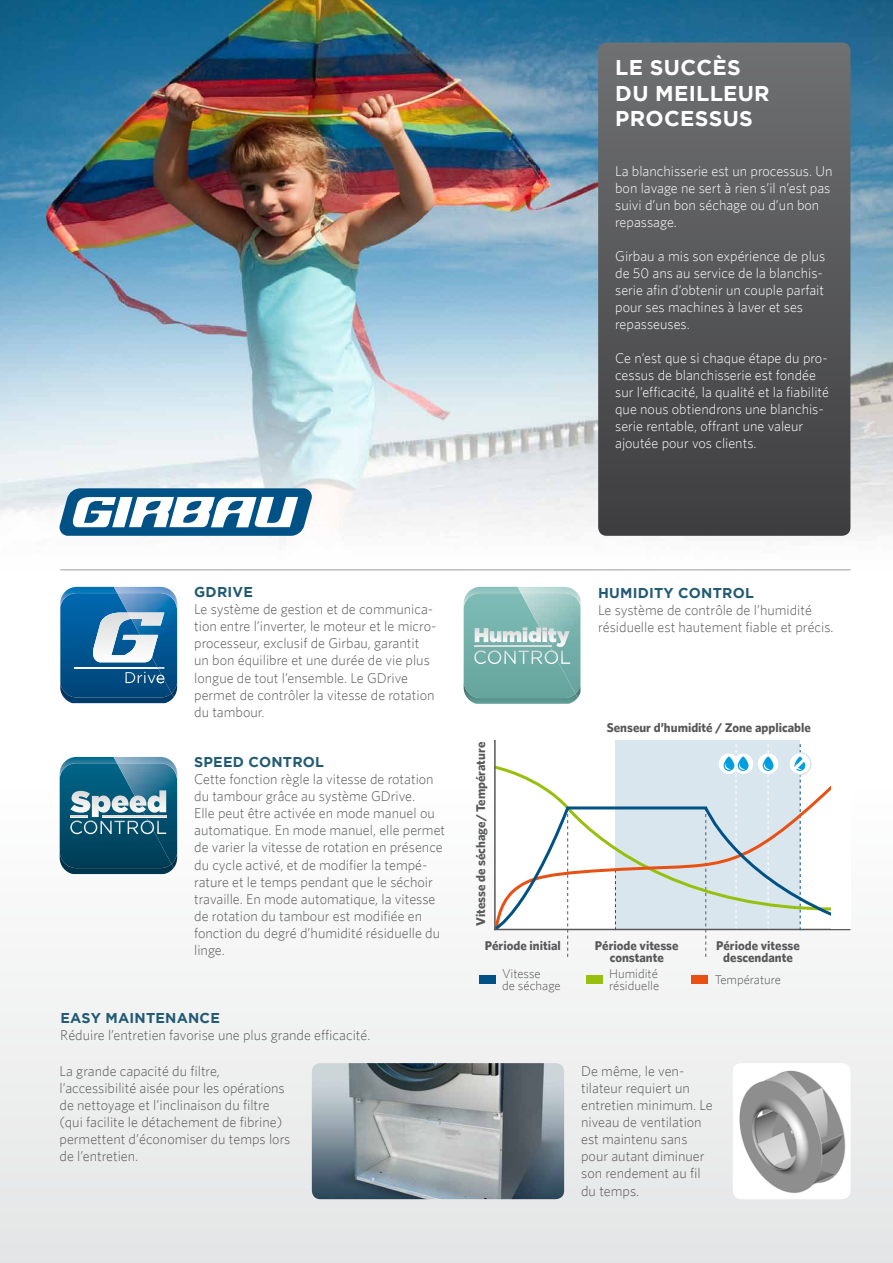
<style>
.page{position:relative;width:893px;height:1263px;background:#fff}
.page>*{position:absolute;margin:0;border:0;box-sizing:border-box;transform-origin:0 0}
.t1{font:700 21.3px/25.5px "Gotham";letter-spacing:.015em;color:#fff}
.t2{font:300 14.25px/17px "Whitney";color:#58585a}
.t3{font:300 14.25px/17px "Whitney";color:#fff}
.t4{font:700 14.25px "Gotham";letter-spacing:.015em;color:#225b73}
.t5{font:700 12.75px/12px "Whitney";color:#58585a;text-align:center}
.t6{font:300 12.75px/12px "Whitney";color:#58585a}
</style>
<div class="page">
<div style="left:0;top:774px;width:893px;height:489px;background:linear-gradient(to right,#f2f2f3,#eeeeef)"></div>
<div style="left:615px;top:740px;width:185px;height:189px;background:#dae6ed"></div>
<img style="left:0;top:0;width:893px;height:541px">
<hr style="left:60px;top:569px;width:790px;height:1px;background:#9c9e9f">
<svg style="left:598px;top:43px;width:252px;height:493px;background:#565759"></svg>
<svg style="left:60px;top:488px;width:252px;height:48px"></svg>
<img style="left:312px;top:1063px;width:252px;height:136px">
<img style="left:733px;top:1063px;width:117px;height:136px">
<svg style="left:60px;top:587px;width:117px;height:116px;background:#3073a4"></svg>
<img style="left:128px;top:612px;width:36px;height:45px">
<svg style="left:60px;top:757px;width:118px;height:117px;background:#316f87"></svg>
<hr style="left:494px;top:740px;width:2px;height:190px;background:#58585a">
<hr style="left:494px;top:929px;width:356px;height:1px;background:#58585a">
<div style="left:831px;top:740px;width:19px;height:189px;background:#fff"></div>
<div style="left:479px;top:975px;width:17px;height:8px;background:#005286"></div>
<div style="left:586px;top:975px;width:17px;height:8px;background:#97bf0d"></div>
<div style="left:691px;top:975px;width:17px;height:8px;background:#e85113"></div>
<svg style="left:464px;top:587px;width:116px;height:117px;background:#86b9b4"></svg>
<svg style="left:493px;top:744px;width:343px;height:213px"></svg>
<h1 class="t1" style="left:615px;top:54px;width:156px">LE SUCCÈS<br>DU MEILLEUR<br>PROCESSUS</h1>
<p class="t3" style="left:615px;top:162px;width:219px">La blanchisserie est un processus. Un bon lavage ne sert à rien s’il n’est pas suivi d’un bon séchage ou d’un bon repassage.</p>
<p class="t3" style="left:615px;top:247px;width:212px">Girbau a mis son expérience de plus de 50 ans au service de la blanchis&shy;serie afin d’obtenir un couple parfait pour ses machines à laver et ses repasseuses.</p>
<p class="t3" style="left:615px;top:350px;width:215px">Ce n’est que si chaque étape du pro&shy;cessus de blanchisserie est fondée sur l’efficacité, la qualité et la fiabilité que nous obtiendrons une blanchis&shy;serie rentable, offrant une valeur ajoutée pour vos clients.</p>
<p class="t4" style="left:194px;top:584px;width:60px">GDRIVE</p>
<p class="t2" style="left:194px;top:601px;width:244px">Le système de gestion et de communica&shy;tion entre l’inverter, le moteur et le micro&shy;processeur, exclusif de Girbau, garantit un bon équilibre et une durée de vie plus longue de tout l’ensemble. Le GDrive permet de contrôler la vitesse de rotation du tambour.</p>
<p class="t4" style="left:194px;top:754px;width:131px">SPEED CONTROL</p>
<p class="t2" style="left:194px;top:771px;width:253px">Cette fonction règle la vitesse de rotation du tambour grâce au système GDrive.<br>Elle peut être activée en mode manuel ou automatique. En mode manuel, elle permet de varier la vitesse de rotation en présence du cycle activé, et de modifier la tempé&shy;rature et le temps pendant que le séchoir travaille. En mode automatique, la vitesse de rotation du tambour est modifiée en fonction du degré d’humidité résiduelle du linge.</p>
<p class="t4" style="left:60px;top:1009px;width:69px">EASY MAINTENANCE</p>
<p class="t2" style="left:60px;top:1026px;width:312px">Réduire l’entretien favorise une plus grande efficacité.</p>
<p class="t4" style="left:598px;top:584px;width:157px">HUMIDITY CONTROL</p>
<p class="t2" style="left:598px;top:601px;width:237px">Le système de contrôle de l’humidité résiduelle est hautement fiable et précis.</p>
<p class="t5" style="left:474px;top:926px;width:185px;rotate:-90deg">Vitesse de séchage/ Température</p>
<p class="t5" style="left:485px;top:939px;width:77px">Période initial</p>
<p class="t5" style="left:607px;top:721px;width:206px">Senseur d’humidité / Zone applicable</p>
<p class="t5" style="left:595px;top:939px;width:85px">Période vitesse constante</p>
<p class="t5" style="left:716px;top:939px;width:85px">Période vitesse descendante</p>
<p class="t6" style="left:502px;top:967px;width:60px">Vitesse<br>de séchage</p>
<p class="t6" style="left:609px;top:967px;width:52px">Humidité résiduelle</p>
<p class="t6" style="left:715px;top:973px;width:68px">Température</p>
<p class="t2" style="left:60px;top:1063px;width:232px">La grande capacité du filtre, l’accessibilité aisée pour les opérations de nettoyage et l’inclinaison du filtre (qui facilite le détachement de fibrine) permettent d’économiser du temps lors de l’entretien.</p>
<p class="t2" style="left:581px;top:1063px;width:133px">De même, le ven&shy;tilateur requiert un entretien minimum. Le niveau de ventilation est maintenu sans pour autant diminuer son rendement au fil du temps.</p>
</div>
